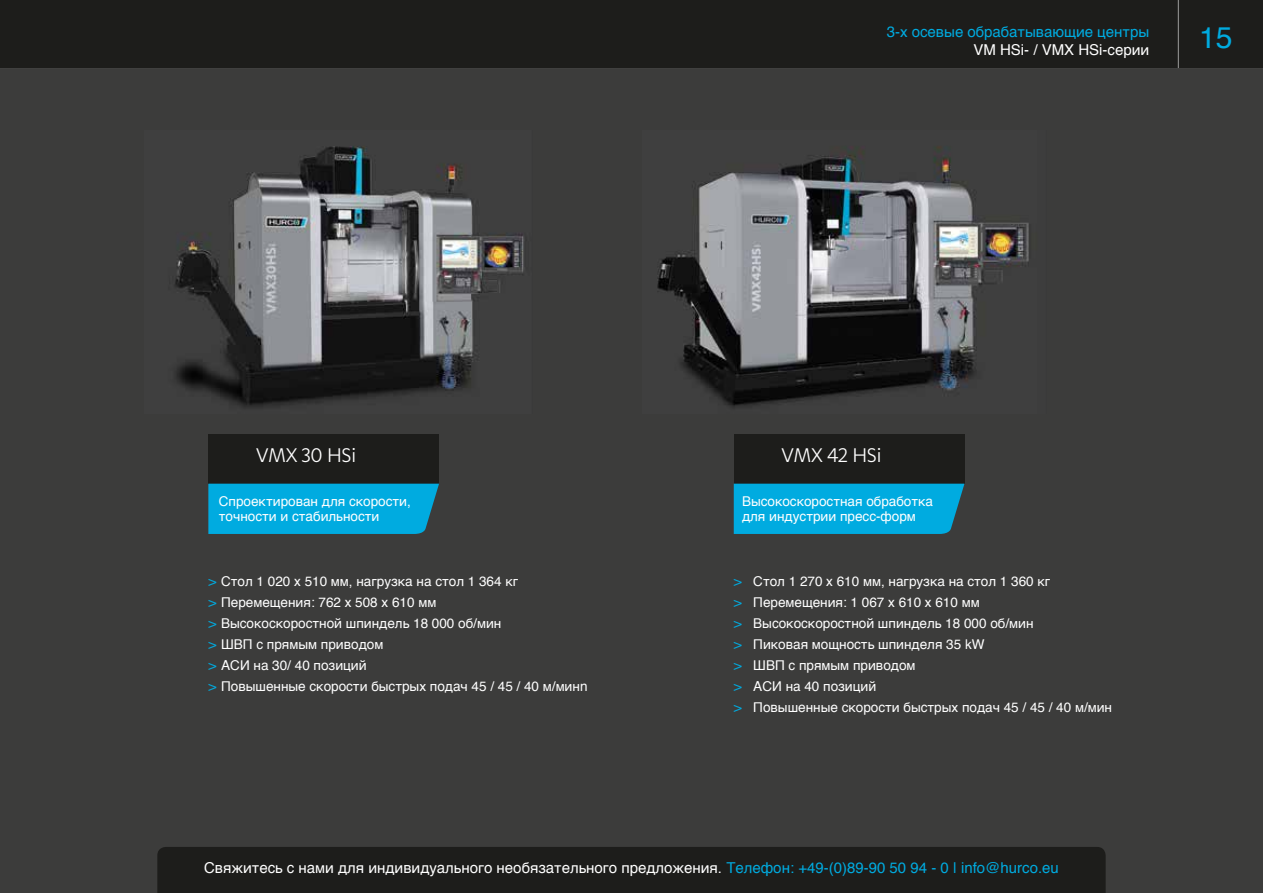
<style>
.page{position:relative;width:1263px;height:893px;background:#fff}
.page>*{position:absolute;margin:0;border:0;box-sizing:border-box;transform-origin:0 0}
.t1{font:30px "Helvetica";color:#00abe0}
.t2{font:22.5px "Karbon";color:#fff}
.t3{font:15px "Helvetica";color:#fff}
.t4{font:15px "Helvetica";color:#00abe0}
.t5{font:13.5px/21px "Helvetica";color:#fff}
.s1{color:#00abe0}
</style>
<div class="page">
<div style="left:0;top:68px;width:1263px;height:825px;background:#3c3c3b"></div>
<div style="left:0;top:0;width:1263px;height:68px;background:#1d1d1b"></div>
<hr style="left:1178px;top:0;width:1px;height:68px;background:#9d9d9c">
<div style="left:157px;top:847px;width:949px;height:46px;background:#1d1d1b"></div>
<div style="left:734px;top:434px;width:230px;height:50px;background:#1d1d1b"></div>
<div style="left:734px;top:484px;width:230px;height:50px;background:#00abe0"></div>
<div style="left:208px;top:434px;width:231px;height:50px;background:#1d1d1b"></div>
<div style="left:208px;top:484px;width:231px;height:50px;background:#00abe0"></div>
<img style="left:145px;top:131px;width:387px;height:282px">
<img style="left:642px;top:131px;width:405px;height:282px">
<p class="t4" style="left:887px;top:20px;width:264px">3-х осевые обрабатывающие центры</p>
<p class="t3" style="left:973px;top:38px;width:177px">VM HSi- / VMX HSi-серии</p>
<h1 class="t1" style="left:1199px;top:14px;width:35px">15</h1>
<h2 class="t2" style="left:256px;top:443px;width:102px">VMX 30 HSi</h2>
<h2 class="t2" style="left:781px;top:443px;width:102px">VMX 42 HSi</h2>
<p class="t5" style="left:219px;top:494px;width:193px;line-height:15px">Спроектирован для скорости, точности и стабильности</p>
<p class="t5" style="left:742px;top:494px;width:193px;line-height:15px">Высокоскоростная обработка для индустрии пресс-форм</p>
<p class="t5" style="left:208px;top:571px;width:381px"><span class="s1">&gt;</span> Стол 1 020 x 510 мм, нагрузка на стол 1 364 кг<br><span class="s1">&gt;</span> Перемещения: 762 x 508 x 610 мм<br><span class="s1">&gt;</span> Высокоскоростной шпиндель 18 000 об/мин<br><span class="s1">&gt;</span> ШВП с прямым приводом<br><span class="s1">&gt;</span> АСИ на 30/ 40 позиций<br><span class="s1">&gt;</span> Повышенные скорости быстрых подач 45 / 45 / 40 м/минn</p>
<p class="t5" style="left:734px;top:571px;width:380px"><span class="s1">&gt;</span> Стол 1 270 x 610 мм, нагрузка на стол 1 360 кг<br><span class="s1">&gt;</span> Перемещения: 1 067 x 610 x 610 мм<br><span class="s1">&gt;</span> Высокоскоростной шпиндель 18 000 об/мин<br><span class="s1">&gt;</span> Пиковая мощность шпинделя 35 kW<br><span class="s1">&gt;</span> ШВП с прямым приводом<br><span class="s1">&gt;</span> АСИ на 40 позиций<br><span class="s1">&gt;</span> Повышенные скорости быстрых подач 45 / 45 / 40 м/мин</p>
<p class="t3" style="left:204px;top:856px;width:856px">Свяжитесь с нами для индивидуального необязательного предложения. <span class="s1">Телефон: +49-(0)89-90 50 94 - 0 | info@hurco.eu</span></p>
</div>
